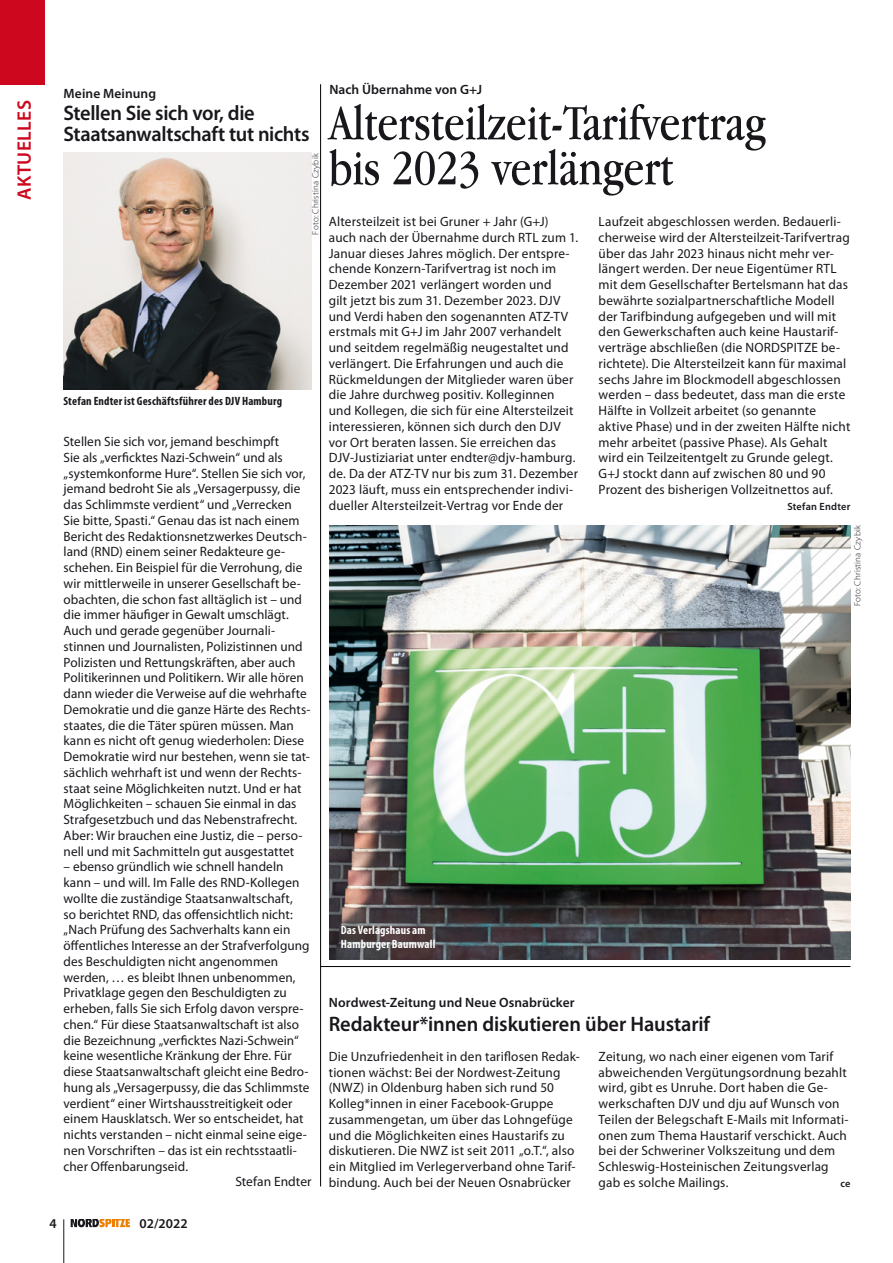
<style>
.page{position:relative;width:893px;height:1263px;background:#fff}
.page>*{position:absolute;margin:0;border:0;box-sizing:border-box;transform-origin:0 0}
.t1{font:51px/45px "Apple Garamond";color:#1a171c}
.t2{font:600 21px/21px "Myriad Pro";letter-spacing:-.01em;color:#1a171c}
.t3{font:600 19.5px "Myriad Pro";letter-spacing:.02em;color:#cd071e}
.t4{font:13.5px/15.8px "Myriad Pro";letter-spacing:.01em;color:#1a171c}
.t5{font:600 13.5px "Myriad Pro";letter-spacing:.005em;color:#1a171c}
.t6{font:700 condensed 12px "Myriad Pro";letter-spacing:.015em;color:#1a171c}
.t7{font:700 condensed 12px/13.5px "Myriad Pro";letter-spacing:.015em;color:#fff}
.t8{font:600 10.5px "Myriad Pro";letter-spacing:.025em;color:#1a171c}
.t9{font:300 9px "Myriad Pro";letter-spacing:.02em;color:#1a171c}
</style>
<div class="page">
<svg style="left:71px;top:1219px;width:59px;height:8px"></svg>
<hr style="left:64px;top:1219px;width:1px;height:44px;background:#1a171c">
<img style="left:329px;top:525px;width:521px;height:435px">
<div style="left:0;top:0;width:45px;height:84px;background:#cd071e"></div>
<img style="left:64px;top:153px;width:248px;height:236px">
<hr style="left:320px;top:84px;width:1px;height:1102px;background:#000">
<hr style="left:321px;top:966px;width:529px;height:1px;background:#000">
<h3 class="t3" style="left:12px;top:200px;width:101px;rotate:-90deg">AKTUELLES</h3>
<p class="t5" style="left:329px;top:81px;width:154px">Nach Übernahme von G+J</p>
<h1 class="t1" style="left:329px;top:100px;width:438px">Altersteilzeit-Tarifvertrag bis 2023 verlängert</h1>
<p class="t4" style="left:329px;top:213px;width:251px">Altersteilzeit ist bei Gruner + Jahr (G+J) auch nach der Übernahme durch RTL zum 1.<br>Januar dieses Jahres möglich. Der entspre&shy;chende Konzern-Tarifvertrag ist noch im Dezember 2021 verlängert worden und<br>gilt jetzt bis zum 31. Dezember 2023. DJV und Verdi haben den sogenannten ATZ-TV erstmals mit G+J im Jahr 2007 verhandelt und seitdem regelmäßig neugestaltet und verlängert. Die Erfahrungen und auch die Rückmeldungen der Mitglieder waren über die Jahre durchweg positiv. Kolleginnen und Kollegen, die sich für eine Altersteilzeit interessieren, können sich durch den DJV vor Ort beraten lassen. Sie erreichen das DJV-Justiziariat unter endter@djv-hamburg. de. Da der ATZ-TV nur bis zum 31. Dezember 2023 läuft, muss ein entsprechender indivi&shy;dueller Altersteilzeit-Vertrag vor Ende der</p>
<p class="t5" style="left:64px;top:85px;width:94px">Meine Meinung</p>
<h2 class="t2" style="left:64px;top:101px;width:247px">Stellen Sie sich vor, die<br>Staatsanwaltschaft tut nichts</h2>
<p class="t9" style="left:311px;top:235px;width:83px;rotate:-90deg">Foto: Christina Czybik</p>
<p class="t4" style="left:599px;top:213px;width:253px">Laufzeit abgeschlossen werden. Bedauerli&shy;cherweise wird der Altersteilzeit-Tarifvertrag über das Jahr 2023 hinaus nicht mehr ver&shy;längert werden. Der neue Eigentümer RTL mit dem Gesellschafter Bertelsmann hat das bewährte sozialpartnerschaftliche Modell der Tarifbindung aufgegeben und will mit den Gewerkschaften auch keine Haustarif&shy;verträge abschließen (die NORDSPITZE be&shy;richtete). Die Altersteilzeit kann für maximal sechs Jahre im Blockmodell abgeschlossen werden – dass bedeutet, dass man die erste Hälfte in Vollzeit arbeitet (so genannte aktive Phase) und in der zweiten Hälfte nicht mehr arbeitet (passive Phase). Als Gehalt wird ein Teilzeitentgelt zu Grunde gelegt.<br>G+J stockt dann auf zwischen 80 und 90<br>Prozent des bisherigen Vollzeitnettos auf.</p>
<p class="t8" style="left:787px;top:499px;width:65px">Stefan Endter</p>
<p class="t6" style="left:64px;top:394px;width:220px">Stefan Endter ist Geschäftsführer des DJV Hamburg</p>
<p class="t4" style="left:64px;top:433px;width:248px">Stellen Sie sich vor, jemand beschimpft<br>Sie als „verficktes Nazi-Schwein“ und als „systemkonforme Hure“. Stellen Sie sich vor, jemand bedroht Sie als „Versagerpussy, die das Schlimmste verdient“ und „Verrecken Sie bitte, Spasti.“ Genau das ist nach einem Bericht des Redaktionsnetzwerkes Deutsch&shy;land (RND) einem seiner Redakteure ge&shy;schehen. Ein Beispiel für die Verrohung, die wir mittlerweile in unserer Gesellschaft be&shy;obachten, die schon fast alltäglich ist – und die immer häufiger in Gewalt umschlägt.<br>Auch und gerade gegenüber Journali&shy;stinnen und Journalisten, Polizistinnen und Polizisten und Rettungskräften, aber auch Politikerinnen und Politikern. Wir alle hören dann wieder die Verweise auf die wehrhafte Demokratie und die ganze Härte des Rechts&shy;staates, die die Täter spüren müssen. Man kann es nicht oft genug wiederholen: Diese Demokratie wird nur bestehen, wenn sie tat&shy;sächlich wehrhaft ist und wenn der Rechts&shy;staat seine Möglichkeiten nutzt. Und er hat Möglichkeiten – schauen Sie einmal in das Strafgesetzbuch und das Nebenstrafrecht.<br>Aber: Wir brauchen eine Justiz, die – perso&shy;nell und mit Sachmitteln gut ausgestattet</p>
<p class="t4" style="left:64px;top:859px;width:221px">– ebenso gründlich wie schnell handeln</p>
<p class="t4" style="left:64px;top:874px;width:237px">kann – und will. Im Falle des RND-Kollegen</p>
<p class="t4" style="left:64px;top:890px;width:231px">wollte die zuständige Staatsanwaltschaft,</p>
<p class="t4" style="left:64px;top:906px;width:231px">so berichtet RND, das offensichtlich nicht:</p>
<p class="t4" style="left:64px;top:922px;width:228px">„Nach Prüfung des Sachverhalts kann ein</p>
<p class="t4" style="left:64px;top:937px;width:248px">öffentliches Interesse an der Strafverfolgung</p>
<p class="t4" style="left:64px;top:953px;width:216px">des Beschuldigten nicht angenommen</p>
<p class="t4" style="left:64px;top:969px;width:233px">werden, … es bleibt Ihnen unbenommen,</p>
<p class="t4" style="left:64px;top:985px;width:225px">Privatklage gegen den Beschuldigten zu</p>
<p class="t4" style="left:64px;top:1000px;width:241px">erheben, falls Sie sich Erfolg davon verspre-</p>
<p class="t4" style="left:64px;top:1016px;width:237px">chen.“ Für diese Staatsanwaltschaft ist also</p>
<p class="t4" style="left:64px;top:1032px;width:237px">die Bezeichnung „verficktes Nazi-Schwein“</p>
<p class="t4" style="left:64px;top:1048px;width:230px">keine wesentliche Kränkung der Ehre. Für</p>
<p class="t4" style="left:64px;top:1063px;width:247px">diese Staatsanwaltschaft gleicht eine Bedro-</p>
<p class="t4" style="left:64px;top:1079px;width:247px">hung als „Versagerpussy, die das Schlimmste</p>
<p class="t4" style="left:64px;top:1095px;width:230px">verdient“ einer Wirtshausstreitigkeit oder</p>
<p class="t4" style="left:64px;top:1111px;width:241px">einem Hausklatsch. Wer so entscheidet, hat</p>
<p class="t4" style="left:64px;top:1126px;width:245px">nichts verstanden – nicht einmal seine eige-</p>
<p class="t4" style="left:64px;top:1142px;width:235px">nen Vorschriften – das ist ein rechtsstaatli-</p>
<p class="t4" style="left:64px;top:1158px;width:126px">cher Offenbarungseid.</p>
<p class="t4" style="left:235px;top:1174px;width:78px">Stefan Endter</p>
<p class="t9" style="left:852px;top:606px;width:83px;rotate:-90deg">Foto: Christina Czybik</p>
<p class="t7" style="left:341px;top:923px;width:96px">Das Verlagshaus am<br>Hamburger Baumwall</p>
<p class="t5" style="left:329px;top:994px;width:247px">Nordwest-Zeitung und Neue Osnabrücker</p>
<h2 class="t2" style="left:329px;top:1013px;width:383px">Redakteur*innen diskutieren über Haustarif</h2>
<p class="t4" style="left:329px;top:1048px;width:253px">Die Unzufriedenheit in den tariflosen Redak&shy;tionen wächst: Bei der Nordwest-Zeitung (NWZ) in Oldenburg haben sich rund 50<br>Kolleg*innen in einer Facebook-Gruppe zusammengetan, um über das Lohngefüge und die Möglichkeiten eines Haustarifs zu diskutieren. Die NWZ ist seit 2011 „o.T.“, also ein Mitglied im Verlegerverband ohne Tarif&shy;bindung. Auch bei der Neuen Osnabrücker</p>
<p class="t4" style="left:599px;top:1048px;width:251px">Zeitung, wo nach einer eigenen vom Tarif abweichenden Vergütungsordnung bezahlt wird, gibt es Unruhe. Dort haben die Ge&shy;werkschaften DJV und dju auf Wunsch von Teilen der Belegschaft E-Mails mit Informati&shy;onen zum Thema Haustarif verschickt. Auch bei der Schweriner Volkszeitung und dem Schleswig-Hosteinischen Zeitungsverlag gab es solche Mailings.</p>
<p class="t8" style="left:840px;top:1177px;width:12px">ce</p>
<p class="t5" style="left:49px;top:1215px;width:9px">4</p>
<p class="t5" style="left:140px;top:1215px;width:49px">02/2022</p>
</div>
